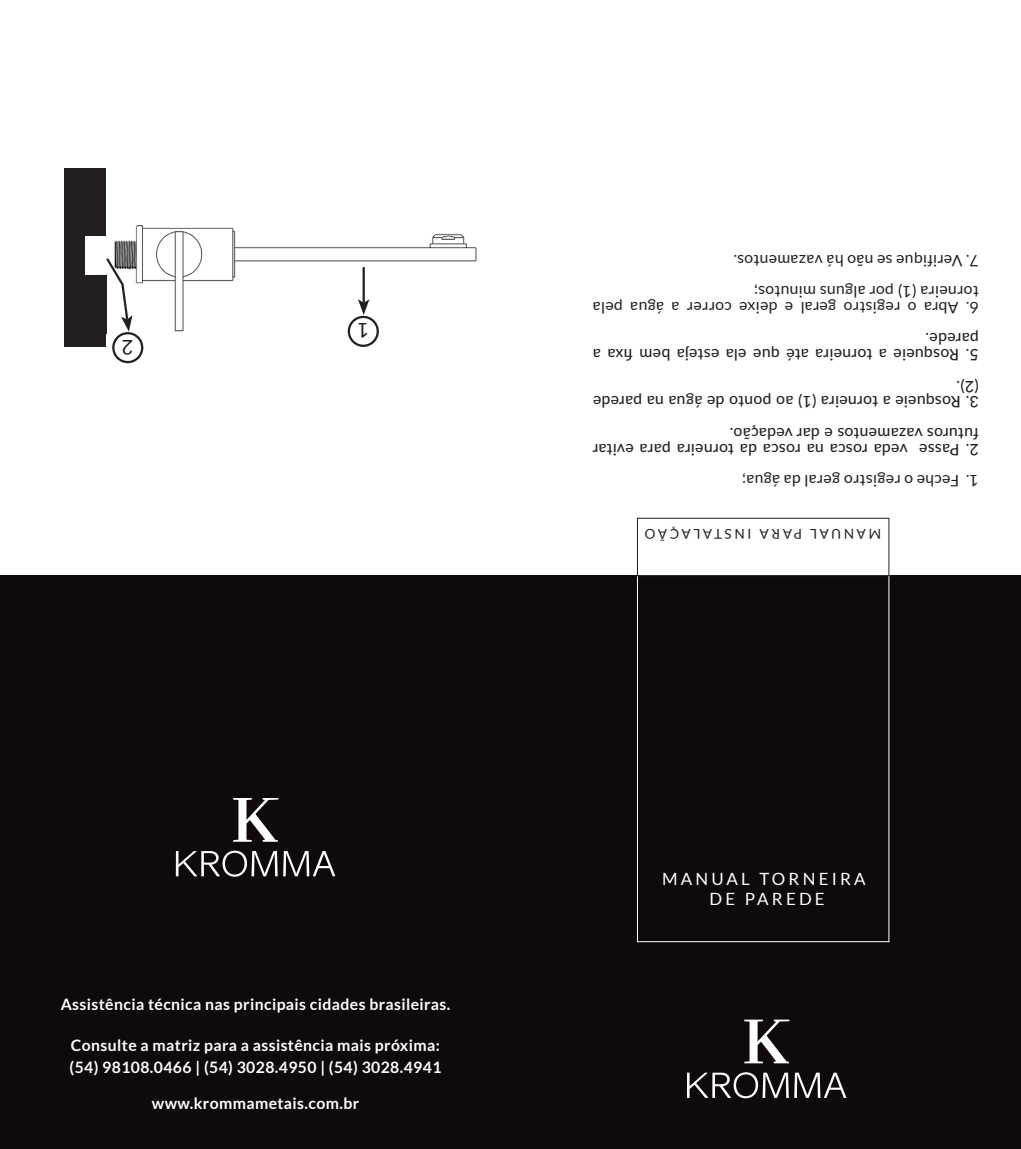
<style>
.page{position:relative;width:1021px;height:1149px;background:#fff}
.page>*{position:absolute;margin:0;border:0;box-sizing:border-box;transform-origin:0 0}
.t1{font:20.25px "Lato";color:#231f20}
.t2{font:16.88px/20.2px "Lato";letter-spacing:.19em;color:#fff;text-align:center}
.t3{font:500 15.75px/15.8px "Lato";letter-spacing:.02em;color:#231f20}
.t4{font:700 15.75px/22.5px "Lato";letter-spacing:.025em;color:#fff}
.t5{font:15.75px/15.8px "Lato";letter-spacing:.02em;color:#231f20}
.t6{font:300 13.5px "Lato";letter-spacing:.025em;color:#fff}
.t7{font:13.5px "Lato";letter-spacing:.2em;color:#231f20}
</style>
<div class="page">
<div style="left:0;top:576px;width:1020px;height:572px;background:#110a0c"></div>
<div style="left:637px;top:574px;width:252px;height:367px;border:1px solid #fff"></div>
<div style="left:637px;top:518px;width:252px;height:58px;border:1px solid #231f20"></div>
<svg style="left:686px;top:1019px;width:160px;height:78px"></svg>
<svg style="left:233px;top:798px;width:45px;height:43px"></svg>
<svg style="left:176px;top:850px;width:159px;height:26px"></svg>
<img style="left:114px;top:226px;width:22px;height:112px">
<div style="left:65px;top:168px;width:41px;height:179px;background:#231f20"></div>
<div style="left:85px;top:236px;width:27px;height:38px;background:#fff"></div>
<img style="left:136px;top:225px;width:341px;height:109px">
<div style="left:121px;top:319px;width:39px;height:93px;background:#fff"></div>
<hr style="left:362px;top:267px;width:3px;height:35px;background:#231f20">
<svg style="left:358px;top:299px;width:11px;height:16px"></svg>
<svg style="left:104px;top:256px;width:28px;height:75px"></svg>
<div style="left:348px;top:316px;width:31px;height:31px;border:2px solid #231f20;border-radius:50%"></div>
<div style="left:112px;top:332px;width:31px;height:31px;border:2px solid #231f20;border-radius:50%"></div>
<p class="t1" style="left:134px;top:359px;width:13px;rotate:-180deg">2</p>
<p class="t1" style="left:369px;top:342px;width:13px;rotate:-180deg">1</p>
<p class="t4" style="left:61px;top:992px;width:391px">Assistência técnica nas principais cidades brasileiras.</p>
<p class="t4" style="left:70px;top:1033px;width:373px">Consulte a matriz para a assistência mais próxima: (54) 98108.0466 | (54) 3028.4950 | (54) 3028.4941</p>
<p class="t4" style="left:152px;top:1091px;width:209px">www.krommametais.com.br</p>
<p class="t6" style="left:97px;top:1033px;width:318px">Assistência técnica nas principais cidades brasileiras.</p>
<p class="t5" style="left:978px;top:268px;width:247px;rotate:-180deg">7. Verifique se não há vazamentos.</p>
<p class="t5" style="left:978px;top:315px;width:387px;rotate:-180deg">6. Abra o registro geral e deixe correr a água pela torneira (1) por alguns minutos;</p>
<p class="t3" style="left:978px;top:363px;width:387px;rotate:-180deg">5. Rosqueie a torneira até que ela esteja bem fixa a parede.</p>
<p class="t3" style="left:978px;top:410px;width:387px;rotate:-180deg">3. Rosqueie a torneira (1) ao ponto de água na parede (2).</p>
<p class="t3" style="left:978px;top:458px;width:387px;rotate:-180deg">2. Passe veda rosca na rosca da torneira para evitar futuros vazamentos e dar vedação.</p>
<p class="t5" style="left:978px;top:489px;width:238px;rotate:-180deg">1. Feche o registro geral da água;</p>
<p class="t7" style="left:881px;top:541px;width:238px;rotate:-180deg">MANUAL PARA INSTALAÇÃO</p>
<p class="t2" style="left:662px;top:868px;width:205px">MANUAL TORNEIRA<br>DE PAREDE</p>
</div>
